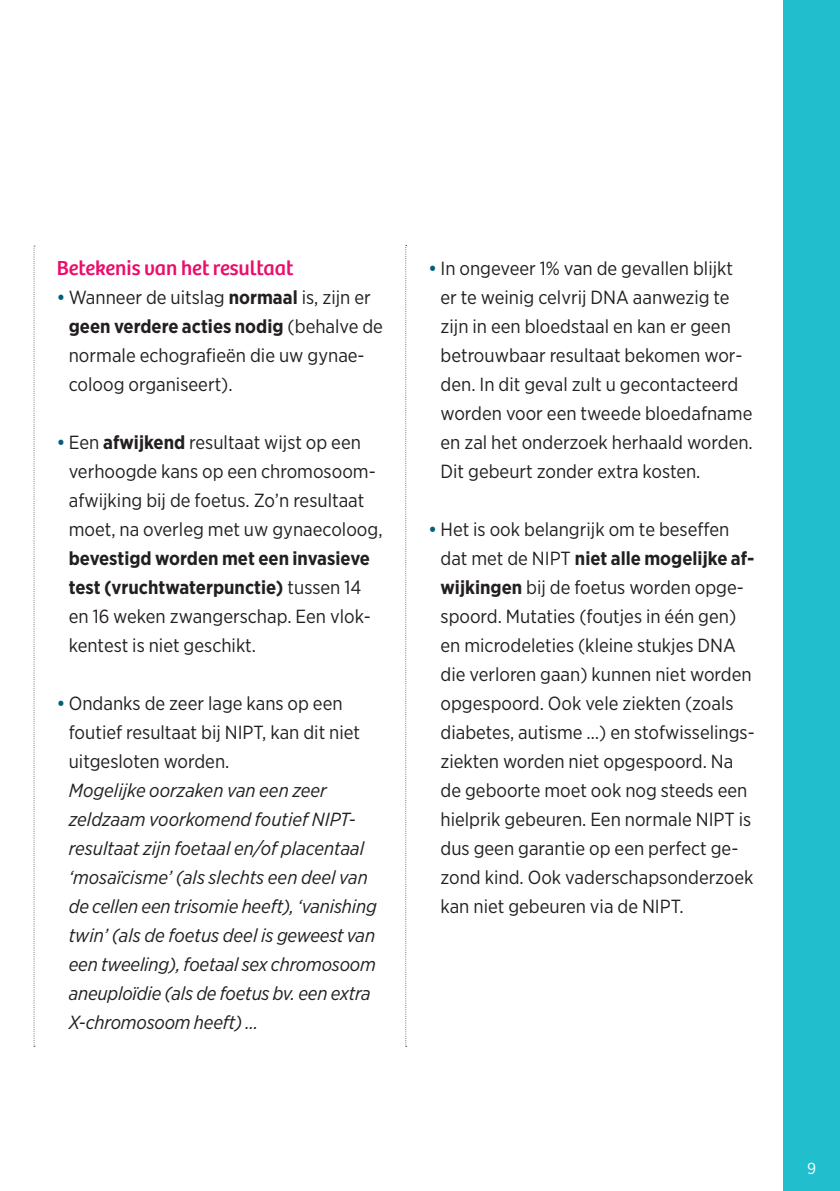
<style>
.page{position:relative;width:840px;height:1191px;background:#fff}
.page>*{position:absolute;margin:0;border:0;box-sizing:border-box;transform-origin:0 0}
.t1{font:21px "Bree";color:#ec0c6a}
.t2{font:19px/29px "Gotham Narrow";color:#231f20}
.t3{font:italic 19px/29px "Gotham Narrow";letter-spacing:-.01em;color:#231f20}
.t4{font:16px "Gotham Narrow";color:#fff}
.s1{font-weight:500;color:#005f7b}
.s2{font-weight:700}
</style>
<div class="page">
<div style="left:782px;top:0;width:57px;height:1191px;background:#21bece"></div>
<svg style="left:405px;top:245px;width:1px;height:802px"></svg>
<svg style="left:34px;top:246px;width:1px;height:801px"></svg>
<p class="t1" style="left:57px;top:256px;width:238px">Betekenis van het resultaat</p>
<p class="t2" style="left:69px;top:282px;width:315px;text-indent:-12px"><span class="s1">•</span> Wanneer de uitslag <span class="s2">normaal</span> is, zijn er <span class="s2">geen verdere acties nodig</span> (behalve de normale echografieën die uw gynae&shy;coloog organiseert).</p>
<p class="t2" style="left:69px;top:427px;width:315px;text-indent:-12px"><span class="s1">•</span> Een <span class="s2">afwijkend</span> resultaat wijst op een verhoogde kans op een chromosoom&shy;afwijking bij de foetus. Zo’n resultaat moet, na overleg met uw gynaecoloog,</p>
<p class="t2" style="left:69px;top:543px;width:303px"><span class="s2">bevestigd worden met een invasieve test (vruchtwaterpunctie)</span> tussen 14 en 16 weken zwangerschap. Een vlok&shy;kentest is niet geschikt.</p>
<p class="t2" style="left:69px;top:688px;width:293px;text-indent:-12px"><span class="s1">•</span> Ondanks de zeer lage kans op een foutief resultaat bij NIPT, kan dit niet uitgesloten worden.</p>
<p class="t3" style="left:69px;top:775px;width:309px">Mogelijke oorzaken van een zeer zeldzaam voorkomend foutief NIPT&shy;resultaat zijn foetaal en/of placentaal ‘mosaïcisme’ (als slechts een deel van de cellen een trisomie heeft), ‘vanishing twin’ (als de foetus deel is geweest van een tweeling), foetaal sex chromosoom aneuploïdie (als de foetus bv. een extra X-chromosoom heeft) …</p>
<p class="t2" style="left:440px;top:253px;width:313px;text-indent:-12px"><span class="s1">•</span> In ongeveer 1% van de gevallen blijkt er te weinig celvrij DNA aanwezig te zijn in een bloedstaal en kan er geen betrouwbaar resultaat bekomen wor&shy;den. In dit geval zult u gecontacteerd worden voor een tweede bloedafname en zal het onderzoek herhaald worden.<br>Dit gebeurt zonder extra kosten.</p>
<p class="t2" style="left:440px;top:514px;width:315px;text-indent:-12px"><span class="s1">•</span> Het is ook belangrijk om te beseffen dat met de NIPT <span class="s2">niet alle mogelijke af&shy;wijkingen</span> bij de foetus worden opge&shy;spoord. Mutaties (foutjes in één gen) en microdeleties (kleine stukjes DNA die verloren gaan) kunnen niet worden opgespoord. Ook vele ziekten (zoals diabetes, autisme …) en stofwisselings&shy;ziekten worden niet opgespoord. Na de geboorte moet ook nog steeds een hielprik gebeuren. Een normale NIPT is dus geen garantie op een perfect ge&shy;zond kind. Ook vaderschapsonderzoek kan niet gebeuren via de NIPT.</p>
<p class="t4" style="left:806px;top:1158px;width:10px">9</p>
</div>
